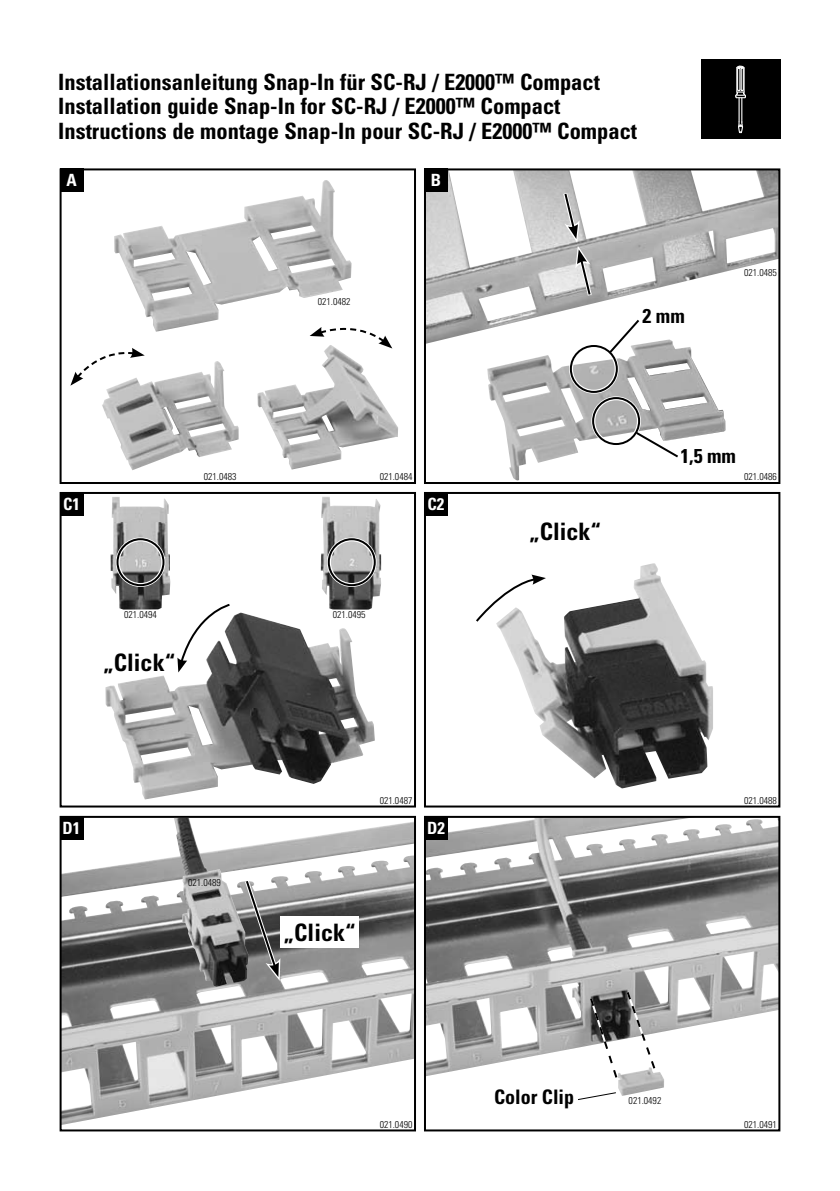
<style>
.page{position:relative;width:840px;height:1191px;background:#fff}
.page>*{position:absolute;margin:0;border:0;box-sizing:border-box;transform-origin:0 0}
.t1{font:700 condensed 24px "Univers LT Std";color:#000}
.t2{font:700 condensed 22.4px/24.6px "Univers LT Std";color:#000}
.t3{font:700 condensed 20px "Univers LT Std";color:#000}
.t4{font:700 condensed 16.8px "Univers LT Std";color:#fff}
.t5{font:300 condensed 9.8px "Univers LT Std";color:#000}
</style>
<div class="page">
<img style="left:114px;top:180px;width:237px;height:152px">
<div style="left:60px;top:168px;width:356px;height:316px;border:2px solid #000"></div>
<div style="left:60px;top:168px;width:23px;height:24px;background:#000"></div>
<svg style="left:701px;top:60px;width:79px;height:79px;background:#0b0b0b"></svg>
<img style="left:427px;top:171px;width:350px;height:173px">
<div style="left:424px;top:168px;width:356px;height:316px;border:2px solid #000"></div>
<div style="left:424px;top:168px;width:23px;height:24px;background:#000"></div>
<img style="left:427px;top:819px;width:350px;height:257px">
<div style="left:424px;top:816px;width:356px;height:315px;border:2px solid #000"></div>
<div style="left:424px;top:816px;width:23px;height:23px;background:#000"></div>
<img style="left:63px;top:821px;width:350px;height:304px">
<div style="left:60px;top:816px;width:356px;height:315px;border:2px solid #000"></div>
<div style="left:60px;top:816px;width:23px;height:23px;background:#000"></div>
<img style="left:500px;top:563px;width:212px;height:225px">
<div style="left:424px;top:492px;width:356px;height:315px;border:2px solid #000"></div>
<div style="left:424px;top:492px;width:23px;height:24px;background:#000"></div>
<img style="left:105px;top:612px;width:270px;height:187px">
<div style="left:60px;top:492px;width:356px;height:315px;border:2px solid #000"></div>
<div style="left:60px;top:492px;width:23px;height:24px;background:#000"></div>
<img style="left:102px;top:361px;width:136px;height:109px">
<img style="left:257px;top:350px;width:141px;height:119px">
<svg style="left:62px;top:344px;width:86px;height:50px"></svg>
<svg style="left:306px;top:320px;width:87px;height:30px"></svg>
<img style="left:487px;top:339px;width:238px;height:141px">
<svg style="left:560px;top:189px;width:34px;height:111px"></svg>
<div style="left:591px;top:396px;width:49px;height:50px;border:4px solid #fff;border-radius:50%"></div>
<div style="left:591px;top:397px;width:48px;height:48px;border:2px solid #000;border-radius:50%"></div>
<svg style="left:176px;top:604px;width:57px;height:72px"></svg>
<svg style="left:476px;top:572px;width:73px;height:57px"></svg>
<img style="left:174px;top:818px;width:74px;height:168px">
<svg style="left:242px;top:876px;width:38px;height:104px;background:#7f7f7f"></svg>
<div style="left:280px;top:916px;width:78px;height:31px;background:#fff"></div>
<img style="left:618px;top:1067px;width:45px;height:29px">
<svg style="left:624px;top:989px;width:32px;height:81px"></svg>
<svg style="left:588px;top:996px;width:30px;height:82px"></svg>
<div style="left:568px;top:344px;width:50px;height:50px;border:4px solid #fff;border-radius:50%"></div>
<div style="left:569px;top:345px;width:48px;height:48px;border:2px solid #000;border-radius:50%"></div>
<svg style="left:607px;top:317px;width:34px;height:38px"></svg>
<svg style="left:633px;top:430px;width:47px;height:29px"></svg>
<svg style="left:578px;top:1092px;width:38px;height:8px"></svg>
<img style="left:110px;top:497px;width:60px;height:112px">
<img style="left:320px;top:496px;width:61px;height:113px">
<div style="left:327px;top:537px;width:49px;height:50px;border:4px solid #fff;border-radius:50%"></div>
<div style="left:327px;top:538px;width:48px;height:48px;border:2px solid #000;border-radius:50%"></div>
<div style="left:116px;top:537px;width:49px;height:50px;border:4px solid #fff;border-radius:50%"></div>
<div style="left:116px;top:538px;width:48px;height:48px;border:2px solid #000;border-radius:50%"></div>
<p class="t2" style="left:58px;top:69px;width:580px">Installationsanleitung Snap-In für SC-RJ / E2000™ Compact<br>Installation guide Snap-In for SC-RJ / E2000™ Compact<br>Instructions de montage Snap-In pour SC-RJ / E2000™ Compact</p>
<p class="t4" style="left:430px;top:170px;width:12px">B</p>
<p class="t4" style="left:66px;top:170px;width:12px">A</p>
<p class="t5" style="left:317px;top:295px;width:34px">021.0482</p>
<p class="t3" style="left:642px;top:304px;width:44px">2 mm</p>
<p class="t5" style="left:743px;top:267px;width:34px">021.0485</p>
<p class="t4" style="left:63px;top:494px;width:18px">C1</p>
<p class="t5" style="left:204px;top:471px;width:34px">021.0483</p>
<p class="t5" style="left:379px;top:471px;width:34px">021.0484</p>
<p class="t4" style="left:427px;top:494px;width:18px">C2</p>
<p class="t5" style="left:124px;top:609px;width:34px">021.0494</p>
<p class="t5" style="left:333px;top:609px;width:34px">021.0495</p>
<p class="t1" style="left:103px;top:648px;width:74px">„Click“</p>
<p class="t4" style="left:63px;top:817px;width:19px">D1</p>
<p class="t5" style="left:188px;top:877px;width:34px">021.0489</p>
<p class="t5" style="left:379px;top:794px;width:34px">021.0487</p>
<p class="t4" style="left:427px;top:817px;width:19px">D2</p>
<p class="t1" style="left:283px;top:917px;width:73px">„Click“</p>
<p class="t1" style="left:529px;top:517px;width:73px">„Click“</p>
<p class="t3" style="left:680px;top:444px;width:57px">1,5 mm</p>
<p class="t5" style="left:743px;top:471px;width:34px">021.0486</p>
<p class="t5" style="left:743px;top:794px;width:34px">021.0488</p>
<p class="t5" style="left:379px;top:1118px;width:34px">021.0490</p>
<p class="t3" style="left:494px;top:1084px;width:82px">Color Clip</p>
<p class="t5" style="left:628px;top:1095px;width:34px">021.0492</p>
<p class="t5" style="left:743px;top:1118px;width:34px">021.0491</p>
</div>
